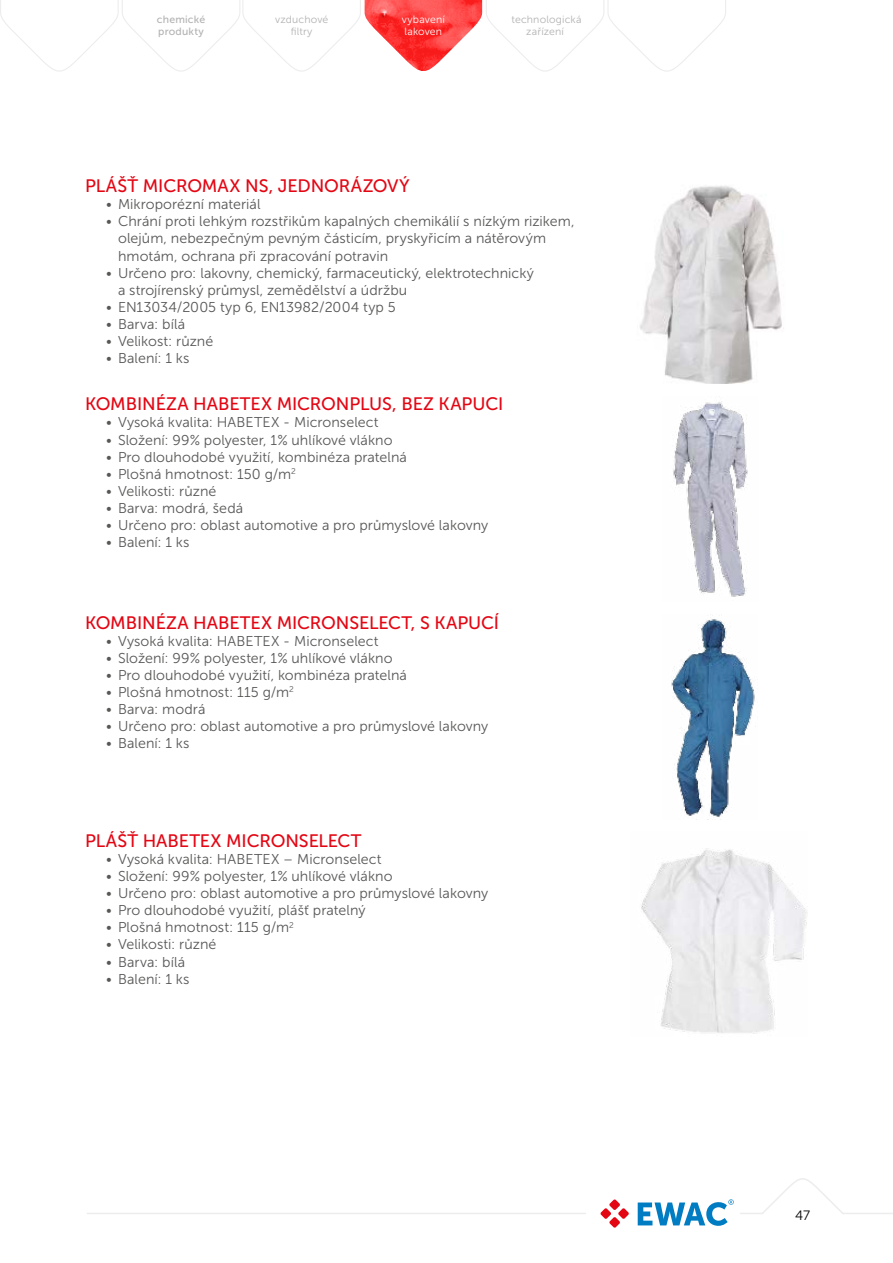
<style>
.page{position:relative;width:893px;height:1263px;background:#fff}
.page>*{position:absolute;margin:0;border:0;box-sizing:border-box;transform-origin:0 0}
.t1{font:18px "Museo Sans 500";letter-spacing:-.005em;color:#e30613}
.t2{font:14.25px/17.1px "Museo Sans 300";letter-spacing:.005em;color:#575756}
.t3{font:13.5px "Museo Sans 300";color:#000}
.t4{font:10.5px/12.6px "Museo Sans 300";letter-spacing:.015em;color:#b3b2b2;text-align:center}
.t5{font:10.5px/12.6px "Museo Sans 500";letter-spacing:.02em;color:#b3b2b2}
.t6{font:10.5px/12.6px "Museo Sans 300";letter-spacing:.015em;color:#fff}
</style>
<div class="page">
<svg style="left:600px;top:1199px;width:29px;height:29px"></svg>
<svg style="left:638px;top:1199px;width:96px;height:27px"></svg>
<hr style="left:87px;top:1213px;width:498px;height:1px;background:#ededed">
<hr style="left:843px;top:1213px;width:50px;height:1px;background:#ededed">
<svg style="left:740px;top:1178px;width:103px;height:36px"></svg>
<svg style="left:0;top:0;width:726px;height:72px"></svg>
<img style="left:640px;top:186px;width:144px;height:198px">
<img style="left:673px;top:402px;width:75px;height:195px">
<img style="left:671px;top:614px;width:84px;height:203px">
<img style="left:641px;top:848px;width:166px;height:186px">
<p class="t5" style="left:157px;top:13px;width:50px">chemické produkty</p>
<p class="t4" style="left:275px;top:13px;width:55px">vzduchové filtry</p>
<p class="t6" style="left:402px;top:13px;width:45px">vybavení lakoven</p>
<p class="t4" style="left:511px;top:13px;width:71px">technologická zařízení</p>
<p class="t1" style="left:85px;top:176px;width:326px">PLÁŠŤ MICROMAX NS, JEDNORÁZOVÝ</p>
<p class="t2" style="left:106px;top:196px;width:156px">• Mikroporézní materiál</p>
<p class="t2" style="left:118px;top:213px;width:458px;text-indent:-12px">• Chrání proti lehkým rozstřikům kapalných chemikálií s nízkým rizikem, olejům, nebezpečným pevným částicím, pryskyřicím a nátěrovým hmotám, ochrana při zpracování potravin</p>
<p class="t2" style="left:118px;top:264px;width:417px;text-indent:-12px">• Určeno pro: lakovny, chemický, farmaceutický, elektrotechnický a strojírenský průmysl, zemědělství a údržbu</p>
<p class="t2" style="left:106px;top:298px;width:291px">• EN13034/2005 typ 6, EN13982/2004 typ 5</p>
<p class="t2" style="left:106px;top:316px;width:81px">• Barva: bílá</p>
<p class="t2" style="left:106px;top:333px;width:109px">• Velikost: různé</p>
<p class="t2" style="left:106px;top:350px;width:85px">• Balení: 1 ks</p>
<p class="t1" style="left:85px;top:394px;width:420px">KOMBINÉZA HABETEX MICRONPLUS, BEZ KAPUCI</p>
<p class="t2" style="left:106px;top:414px;width:274px">• Vysoká kvalita: HABETEX - Micronselect</p>
<p class="t2" style="left:106px;top:431px;width:288px">• Složení: 99 % polyester, 1 % uhlíkové vlákno</p>
<p class="t2" style="left:106px;top:448px;width:302px">• Pro dlouhodobé využití, kombinéza pratelná</p>
<p class="t2" style="left:106px;top:465px;width:191px">• Plošná hmotnost: 150 g/m<sup>2</sup></p>
<p class="t2" style="left:106px;top:482px;width:112px">• Velikosti: různé</p>
<p class="t2" style="left:106px;top:500px;width:139px">• Barva: modrá, šedá</p>
<p class="t2" style="left:106px;top:517px;width:384px">• Určeno pro: oblast automotive a pro průmyslové lakovny</p>
<p class="t2" style="left:106px;top:534px;width:85px">• Balení: 1 ks</p>
<p class="t1" style="left:85px;top:612px;width:416px">KOMBINÉZA HABETEX MICRONSELECT, S KAPUCÍ</p>
<p class="t2" style="left:106px;top:632px;width:274px">• Vysoká kvalita: HABETEX - Micronselect</p>
<p class="t2" style="left:106px;top:649px;width:288px">• Složení: 99 % polyester, 1 % uhlíkové vlákno</p>
<p class="t2" style="left:106px;top:666px;width:302px">• Pro dlouhodobé využití, kombinéza pratelná</p>
<p class="t2" style="left:106px;top:684px;width:189px">• Plošná hmotnost: 115 g/m<sup>2</sup></p>
<p class="t2" style="left:106px;top:701px;width:101px">• Barva: modrá</p>
<p class="t2" style="left:106px;top:718px;width:384px">• Určeno pro: oblast automotive a pro průmyslové lakovny</p>
<p class="t2" style="left:106px;top:735px;width:85px">• Balení: 1 ks</p>
<p class="t1" style="left:85px;top:831px;width:278px">PLÁŠŤ HABETEX MICRONSELECT</p>
<p class="t2" style="left:106px;top:850px;width:277px">• Vysoká kvalita: HABETEX – Micronselect</p>
<p class="t2" style="left:106px;top:868px;width:288px">• Složení: 99 % polyester, 1 % uhlíkové vlákno</p>
<p class="t2" style="left:106px;top:885px;width:384px">• Určeno pro: oblast automotive a pro průmyslové lakovny</p>
<p class="t2" style="left:106px;top:902px;width:261px">• Pro dlouhodobé využití, plášť pratelný</p>
<p class="t2" style="left:106px;top:919px;width:189px">• Plošná hmotnost: 115 g/m<sup>2</sup></p>
<p class="t2" style="left:106px;top:936px;width:112px">• Velikosti: různé</p>
<p class="t2" style="left:106px;top:953px;width:81px">• Barva: bílá</p>
<p class="t2" style="left:106px;top:970px;width:85px">• Balení: 1 ks</p>
<p class="t3" style="left:795px;top:1208px;width:16px">47</p>
</div>
